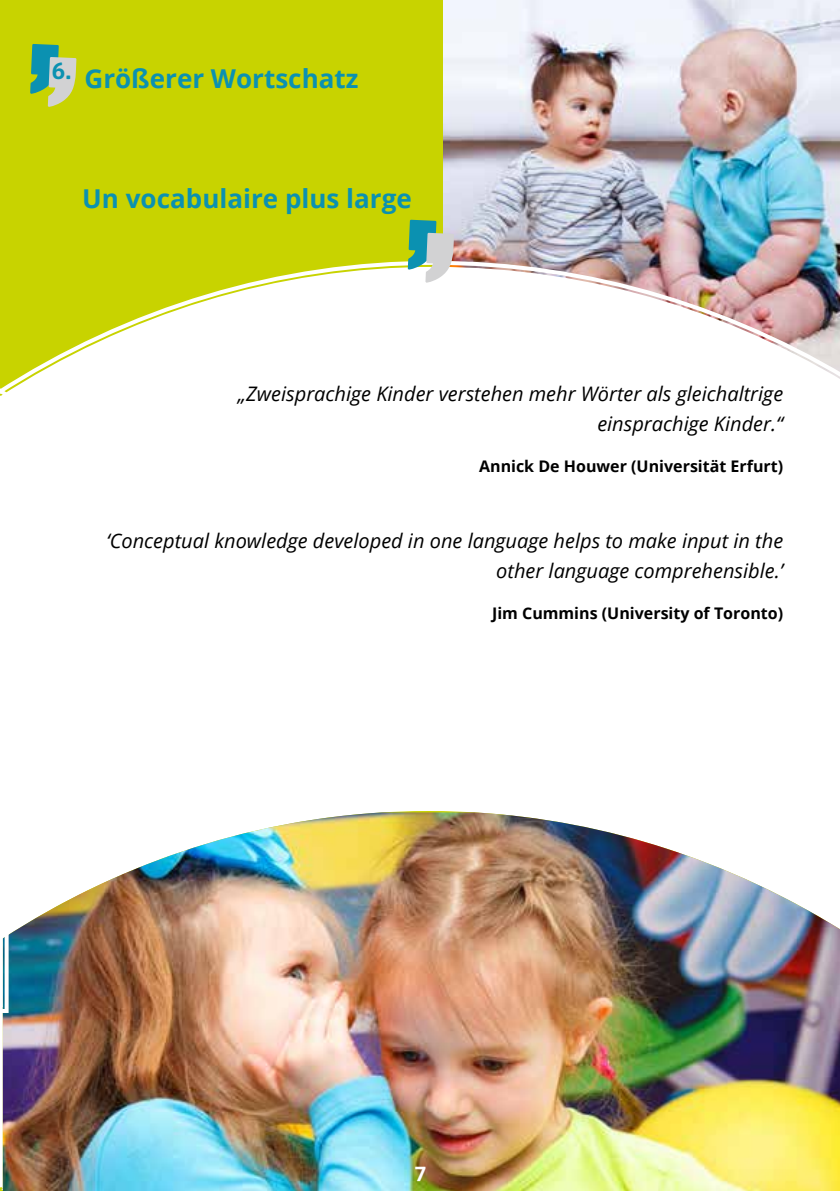
<style>
.page{position:relative;width:840px;height:1191px;background:#fff}
.page>*{position:absolute;margin:0;border:0;box-sizing:border-box;transform-origin:0 0}
.t1{font:700 26px "Open Sans";color:#0b91b1}
.t2{font:italic 20px/30px "Open Sans";color:#000;text-align:right}
.t3{font:700 20px "Open Sans";color:#fff}
.t4{font:700 16px "Open Sans";color:#000}
</style>
<div class="page">
<img style="left:442px;top:0;width:397px;height:259px">
<svg style="left:0;top:1056px;width:3px;height:135px"></svg>
<div style="left:0;top:0;width:442px;height:472px;background:#c8d300"></div>
<svg style="left:12px;top:267px;width:827px;height:205px"></svg>
<img style="left:3px;top:812px;width:836px;height:379px">
<svg style="left:0;top:381px;width:12px;height:634px"></svg>
<svg style="left:30px;top:44px;width:46px;height:63px"></svg>
<svg style="left:407px;top:220px;width:47px;height:63px;background:#9cc5be"></svg>
<h1 class="t1" style="left:51px;top:60px;width:308px"><sup>6.</sup> Größerer Wortschatz</h1>
<h1 class="t1" style="left:82px;top:181px;width:331px">Un vocabulaire plus large</h1>
<p class="t2" style="left:238px;top:378px;width:546px">„Zweisprachige Kinder verstehen mehr Wörter als gleichaltrige einsprachige Kinder.“</p>
<p class="t4" style="left:479px;top:455px;width:305px">Annick De Houwer (Universität Erfurt)</p>
<p class="t2" style="left:106px;top:525px;width:678px">‘Conceptual knowledge developed in one language helps to make input in the other language comprehensible.’</p>
<p class="t4" style="left:492px;top:602px;width:292px">Jim Cummins (University of Toronto)</p>
<p class="t3" style="left:414px;top:1156px;width:13px">7</p>
</div>
